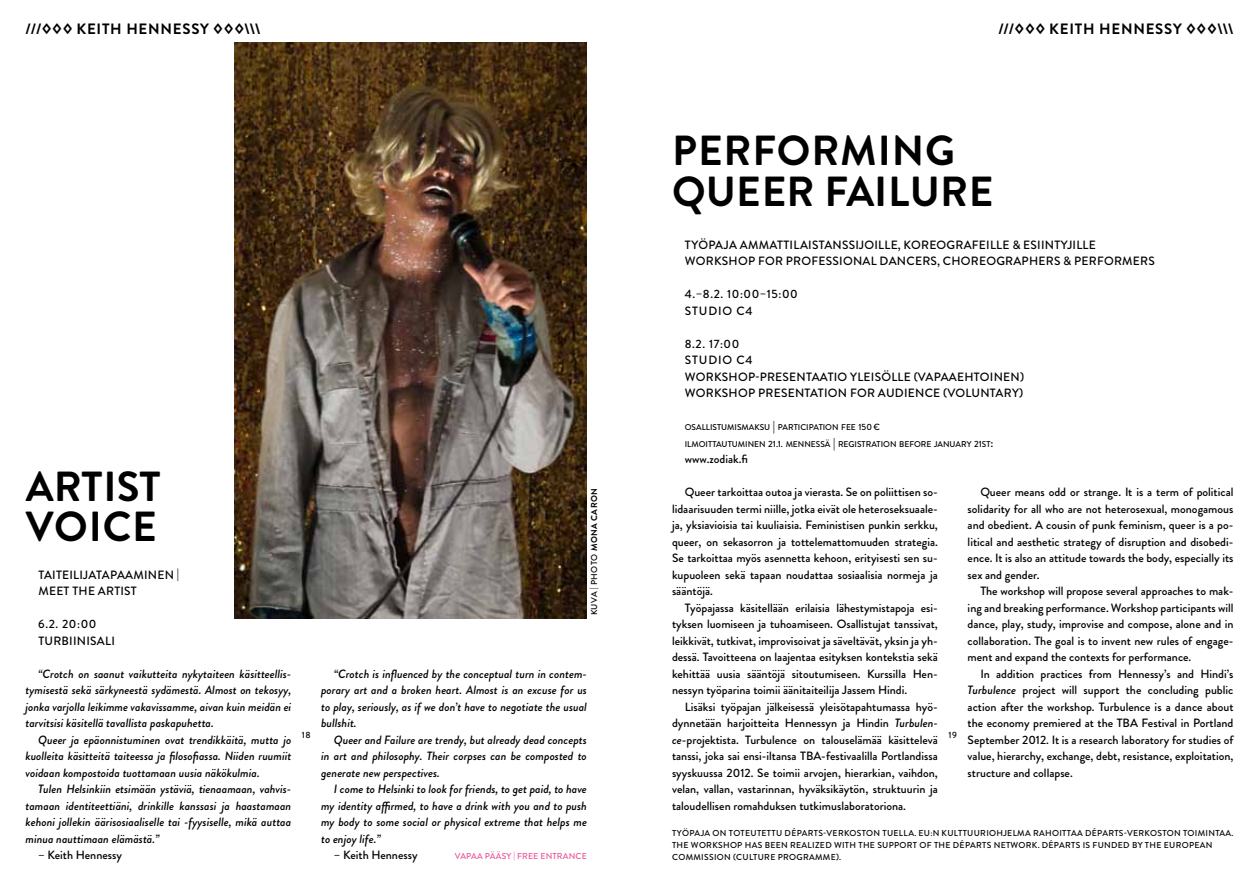
<style>
.page{position:relative;width:1259px;height:893px;background:#fff}
.page>*{position:absolute;margin:0;border:0;box-sizing:border-box;transform-origin:0 0}
.t1{font:700 42px/40.5px "Brandon Grotesque";letter-spacing:.005em;color:#000}
.t2{font:700 15px "Brandon Grotesque";color:#000}
.t3{font:500 12px/16.5px "Brandon Grotesque";color:#000;text-align:justify}
.t4{font:italic 500 12px/16.5px "Brandon Grotesque";color:#000;text-align:justify}
.t5{font:500 12px/16.5px "Brandon Grotesque";letter-spacing:.055em;color:#000}
.t6{font:500 12px "Brandon Grotesque";letter-spacing:.02em;color:#000}
.t7{font:500 12px/16.5px "Brandon Grotesque";letter-spacing:.05em;color:#000}
.t8{font:500 9px "Brandon Grotesque";color:#000}
.t9{font:500 9px "Brandon Grotesque";color:#000}
.t10{font:500 8.7px "Brandon Grotesque";letter-spacing:.035em;color:#000}
.t11{font:500 8.7px "Brandon Grotesque";color:#ea5599}
.t12{font:500 8.4px "Brandon Grotesque";color:#000}
.s1{font-size:12px}
.s2{font-size:9px}
.s3{font-size:8.4px}
.s4{font-style:italic}
.s5{font-weight:700}
</style>
<div class="page">
<img style="left:234px;top:43px;width:353px;height:576px">
<p class="t2" style="left:26px;top:18px;width:71px">///◊◊◊ KEITH</p>
<p class="t2" style="left:126px;top:18px;width:12px">HENNESS</p>
<p class="t2" style="left:200px;top:18px;width:62px">Y ◊◊◊\\\</p>
<p class="t2" style="left:998px;top:18px;width:71px">///◊◊◊ KEITH</p>
<p class="t2" style="left:1099px;top:18px;width:12px">HENNESS</p>
<p class="t2" style="left:1173px;top:18px;width:62px">Y ◊◊◊\\\</p>
<h1 class="t1" style="left:672px;top:131px;width:28px">PERFOR</h1>
<h1 class="t1" style="left:840px;top:131px;width:63px">MING</h1>
<h1 class="t1" style="left:672px;top:172px;width:29px">QUEER</h1>
<h1 class="t1" style="left:824px;top:172px;width:113px">FAI LURE</h1>
<p class="t6" style="left:685px;top:236px;width:63px">TYÖPAJA ammattilaistanssij</p>
<p class="t3" style="left:864px;top:236px;width:17px">oille</p>
<p class="t3" style="left:898px;top:236px;width:57px">, koreografeille</p>
<p class="t3" style="left:1012px;top:236px;width:18px">&amp; esiintyjille</p>
<p class="t6" style="left:685px;top:253px;width:134px">WORKSHOP for professi</p>
<p class="t3" style="left:843px;top:253px;width:19px">onal</p>
<p class="t3" style="left:879px;top:253px;width:9px">dancers</p>
<p class="t3" style="left:937px;top:253px;width:69px">, choreographers</p>
<p class="t3" style="left:1063px;top:253px;width:19px">&amp; perf</p>
<p class="t3" style="left:1104px;top:253px;width:19px">ormers</p>
<p class="t5" style="left:685px;top:286px;width:115px">4.–8.2. 10:00–15:00<br>Studi o C4</p>
<p class="t5" style="left:685px;top:335px;width:69px">8.2. 17:00<br>Studi o C4<br>Worksh</p>
<p class="t3" style="left:738px;top:368px;width:30px">op-presentaati</p>
<p class="t3" style="left:837px;top:368px;width:21px">o yleisölle</p>
<p class="t3" style="left:913px;top:368px;width:13px">(vapaaeht</p>
<p class="t3" style="left:980px;top:368px;width:18px">oinen</p>
<p class="t3" style="left:1020px;top:368px;width:6px">)</p>
<h1 class="t1" style="left:26px;top:467px;width:50px">ARTIST<br>VOICE</h1>
<p class="t3" style="left:38px;top:566px;width:8px">taiteilijatapaaminen</p>
<p class="t3" style="left:177px;top:566px;width:4px">|</p>
<p class="t3" style="left:38px;top:583px;width:9px">meet</p>
<p class="t3" style="left:72px;top:583px;width:9px">the</p>
<p class="t3" style="left:98px;top:583px;width:8px">artist</p>
<p class="t7" style="left:38px;top:616px;width:60px">6.2. 20:00 turbiinisali</p>
<p class="t4" style="left:26px;top:665px;width:267px;text-indent:13px">“Crotch on saanut vaikutteita nykytaiteen käsitteellis&shy;tymisestä sekä särkyneestä sydämestä. Almost on tekosyy, jonka varjolla leikimme vakavissamme, aivan kuin meidän ei tarvitsisi käsitellä tavallista paskapuhetta.</p>
<p class="t4" style="left:26px;top:731px;width:267px;text-indent:13px">Queer ja epäonnistuminen ovat trendikkäitä, mutta jo kuolleita käsitteitä taiteessa ja filosofiassa. Niiden ruumiit voidaan kompostoida tuottamaan uusia näkökulmia.</p>
<p class="t4" style="left:26px;top:781px;width:267px;text-indent:13px">Tulen Helsinkiin etsimään ystäviä, tienaamaan, vahvis&shy;tamaan identiteettiäni, drinkille kanssasi ja haastamaan kehoni jollekin äärisosiaaliselle tai -fyysiselle, mikä auttaa minua nauttimaan elämästä.”</p>
<p class="t3" style="left:38px;top:847px;width:85px">– Keith Hennessy</p>
<p class="t3" style="left:685px;top:385px;width:30px">Worksh</p>
<p class="t3" style="left:738px;top:385px;width:28px">op presentati</p>
<p class="t3" style="left:828px;top:385px;width:76px">on for audience</p>
<p class="t3" style="left:943px;top:385px;width:46px">(voluntary</p>
<p class="t3" style="left:1019px;top:385px;width:6px">)</p>
<p class="t12" style="left:685px;top:421px;width:6px">OSALLISTUMISMA</p>
<p class="t12" style="left:754px;top:421px;width:29px">KSU <span class="s1">|</span> PARTICIPATION</p>
<p class="t12" style="left:841px;top:421px;width:6px">FEE</p>
<p class="t8" style="left:858px;top:421px;width:23px">150 €</p>
<p class="t12" style="left:685px;top:438px;width:6px">ILMOITTAUTUMINEN</p>
<p class="t12" style="left:768px;top:438px;width:24px"><span class="s2">21.1.</span> MENNESSÄ</p>
<p class="t12" style="left:833px;top:438px;width:11px"><span class="s1">|</span> REGISTRATION</p>
<p class="t12" style="left:899px;top:438px;width:7px">BEFORE</p>
<p class="t12" style="left:934px;top:438px;width:7px">JANUARY</p>
<p class="t8" style="left:974px;top:437px;width:21px">21<span class="s3">ST</span><span class="s1">:</span></p>
<p class="t3" style="left:685px;top:451px;width:65px">www.zodiak.fi</p>
<p class="t3" style="left:672px;top:484px;width:267px;text-indent:13px">Queer tarkoittaa outoa ja vierasta. Se on poliittisen so&shy;lidaarisuuden termi niille, jotka eivät ole heteroseksuaale&shy;ja, yksiavioisia tai kuuliaisia. Feministisen punkin serkku, queer, on sekasorron ja tottelemattomuuden strategia.<br>Se tarkoittaa myös asennetta kehoon, erityisesti sen su&shy;kupuoleen sekä tapaan noudattaa sosiaalisia normeja ja sääntöjä.</p>
<p class="t3" style="left:672px;top:599px;width:267px;text-indent:13px">Työpajassa käsitellään erilaisia lähestymistapoja esi&shy;tyksen luomiseen ja tuhoamiseen. Osallistujat tanssivat, leikkivät, tutkivat, improvisoivat ja säveltävät, yksin ja yh&shy;dessä. Tavoitteena on laajentaa esityksen kontekstia sekä kehittää uusia sääntöjä sitoutumiseen. Kurssilla Hen&shy;nessyn työparina toimii äänitaiteilija Jassem Hindi.</p>
<p class="t3" style="left:672px;top:698px;width:267px;text-indent:13px">Lisäksi työpajan jälkeisessä yleisötapahtumassa hyö&shy;dynnetään harjoitteita Hennessyn ja Hindin <span class="s4">Turbulen&shy;ce</span>-projektista. Turbulence on talouselämää käsittelevä tanssi, joka sai ensi-iltansa TBA-festivaalilla Portlandissa syyskuussa 2012. Se toimii arvojen, hierarkian, vaihdon, velan, vallan, vastarinnan, hyväksikäytön, struktuurin ja taloudellisen romahduksen tutkimuslaboratoriona.</p>
<p class="t3" style="left:967px;top:484px;width:267px;text-indent:13px">Queer means odd or strange. It is a term of political solidarity for all who are not heterosexual, monogamous and obedient. A cousin of punk feminism, queer is a po&shy;litical and aesthetic strategy of disruption and disobedi&shy;ence. It is also an attitude towards the body, especially its sex and gender.</p>
<p class="t3" style="left:967px;top:583px;width:267px;text-indent:13px">The workshop will propose several approaches to mak&shy;ing and breaking performance. Workshop participants will dance, play, study, improvise and compose, alone and in collaboration. The goal is to invent new rules of engage&shy;ment and expand the contexts for performance.</p>
<p class="t3" style="left:967px;top:665px;width:267px;text-indent:13px">In addition practices from Hennessy’s and Hindi’s <span class="s4">Turbulence</span> project will support the concluding public action after the workshop. Turbulence is a dance about the economy premiered at the TBA Festival in Portland September 2012. It is a research laboratory for studies of value, hierarchy, exchange, debt, resistance, exploitation, structure and collapse.</p>
<p class="t10" style="left:588px;top:615px;width:127px;rotate:-90deg">kuva | photo <span class="s5">MONA CARON</span></p>
<p class="t4" style="left:321px;top:665px;width:267px;text-indent:13px">“Crotch is influenced by the conceptual turn in contem&shy;porary art and a broken heart. Almost is an excuse for us to play, seriously, as if we don’t have to negotiate the usual bullshit.</p>
<p class="t4" style="left:321px;top:731px;width:267px;text-indent:13px">Queer and Failure are trendy, but already dead concepts in art and philosophy. Their corpses can be composted to generate new perspectives.</p>
<p class="t4" style="left:321px;top:781px;width:267px;text-indent:13px">I come to Helsinki to look for friends, to get paid, to have my identity affirmed, to have a drink with you and to push my body to some social or physical extreme that helps me to enjoy life.”</p>
<p class="t3" style="left:334px;top:847px;width:85px">– Keith Hennessy</p>
<p class="t9" style="left:302px;top:728px;width:10px">18</p>
<p class="t9" style="left:948px;top:728px;width:10px">19</p>
<p class="t10" style="left:672px;top:827px;width:12px">Työpaja</p>
<p class="t10" style="left:712px;top:827px;width:51px">on toteutett</p>
<p class="t10" style="left:776px;top:827px;width:58px">u DÉPARTS-verk</p>
<p class="t10" style="left:849px;top:827px;width:50px">oston tuella</p>
<p class="t10" style="left:914px;top:827px;width:89px">. EU:n kulttuuriohjelma</p>
<p class="t10" style="left:1033px;top:827px;width:7px">rah</p>
<p class="t10" style="left:1052px;top:827px;width:13px">oittaa</p>
<p class="t10" style="left:1085px;top:827px;width:49px">DÉPARTS-verk</p>
<p class="t10" style="left:1150px;top:827px;width:51px">oston toimintaa</p>
<p class="t10" style="left:1231px;top:827px;width:3px">.</p>
<p class="t10" style="left:672px;top:839px;width:41px">The worksh</p>
<p class="t10" style="left:730px;top:839px;width:22px">op has</p>
<p class="t10" style="left:764px;top:839px;width:12px">been</p>
<p class="t10" style="left:790px;top:839px;width:7px">realized</p>
<p class="t10" style="left:834px;top:839px;width:7px">with</p>
<p class="t10" style="left:858px;top:839px;width:7px">the</p>
<p class="t10" style="left:877px;top:839px;width:64px">support of the</p>
<p class="t10" style="left:953px;top:839px;width:48px">DÉPARTS netw</p>
<p class="t10" style="left:1018px;top:839px;width:93px">ork. DÉPARTS is funded</p>
<p class="t10" style="left:1132px;top:839px;width:20px">by the</p>
<p class="t10" style="left:1163px;top:839px;width:32px">European</p>
<p class="t10" style="left:672px;top:851px;width:20px">Commissi</p>
<p class="t10" style="left:717px;top:851px;width:87px">on (Culture Programme</p>
<p class="t10" style="left:836px;top:851px;width:7px">).</p>
<p class="t11" style="left:455px;top:850px;width:7px">vapaa</p>
<p class="t11" style="left:485px;top:850px;width:39px">pääsy | free</p>
<p class="t11" style="left:540px;top:850px;width:7px">entrance</p>
</div>
